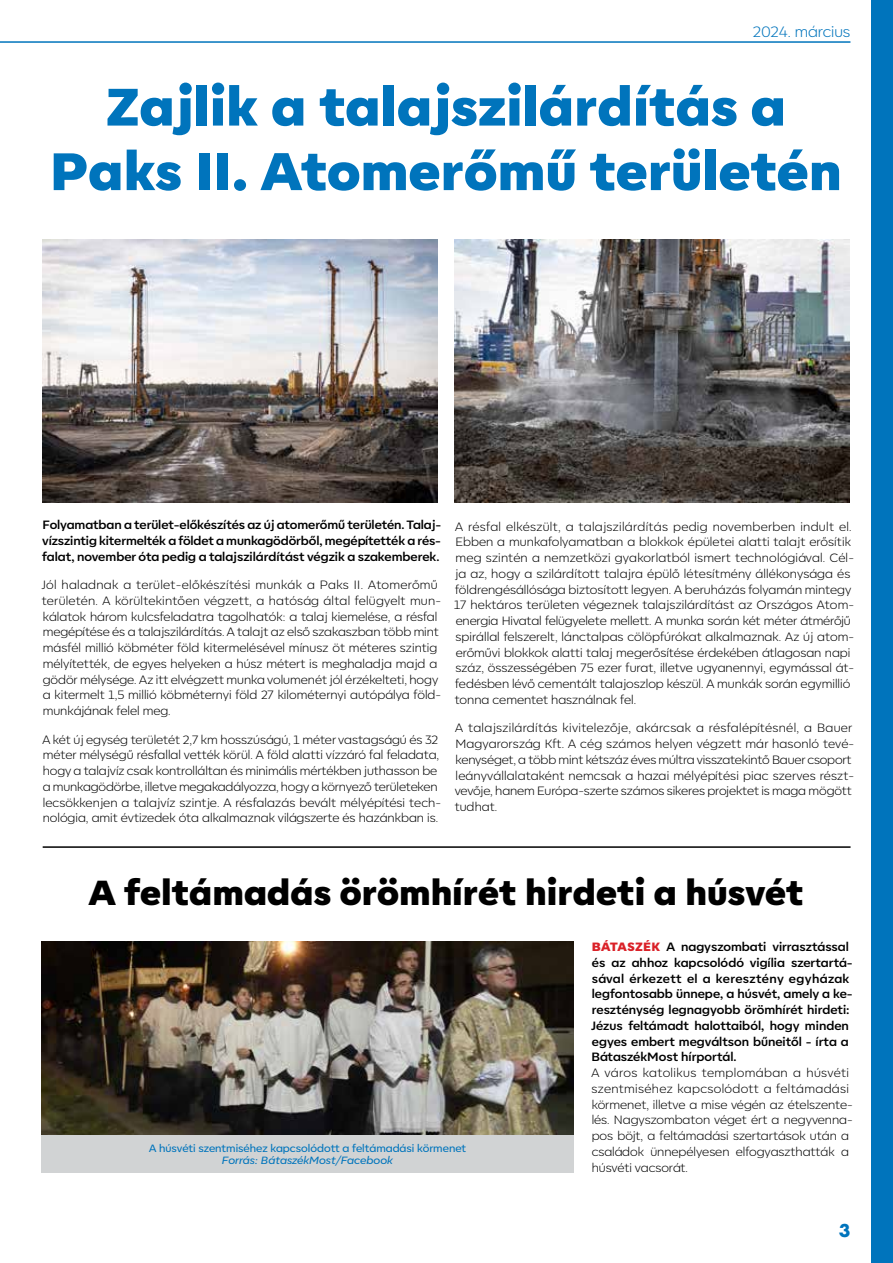
<style>
.page{position:relative;width:893px;height:1263px;background:#fff}
.page>*{position:absolute;margin:0;border:0;box-sizing:border-box;transform-origin:0 0}
.t1{font:900 52.5px/64.5px "Corsa Grotesk";color:#0074bc;text-align:center}
.t2{font:900 34.5px "Corsa Grotesk";color:#000}
.t3{font:700 19.5px "Futura New";color:#0074bc}
.t4{font:300 15px "Corsa Grotesk";color:#0074bc}
.t5{font:300 12px/15.8px "Corsa Grotesk";color:#000}
.t6{font:700 12px/15.8px "Corsa Grotesk";color:#000;text-align:justify}
.t7{font:500 10.5px "Corsa Grotesk";color:#0074bc}
.t8{font:italic 500 10.5px "Corsa Grotesk";color:#0074bc}
.s1{font-weight:900;color:#da2128}
</style>
<div class="page">
<div style="left:872px;top:0;width:21px;height:1263px;background:#0074bc"></div>
<hr style="left:0;top:41px;width:850px;height:2px;background:#0074bc">
<hr style="left:43px;top:846px;width:807px;height:2px;background:#000">
<img style="left:43px;top:239px;width:395px;height:264px">
<img style="left:454px;top:239px;width:395px;height:264px">
<img style="left:41px;top:942px;width:533px;height:193px">
<div style="left:41px;top:1135px;width:533px;height:37px;background:#d1d3d4"></div>
<p class="t4" style="left:753px;top:23px;width:99px">2024. március</p>
<h1 class="t1" style="left:50px;top:74px;width:793px">Zajlik a talajszilárdítás a<br>Paks II. Atomerőmű területén</h1>
<p class="t6" style="left:42px;top:517px;width:401px">Folyamatban a terület-előkészítés az új atomerőmű területén. Talaj&shy;vízszintig kitermelték a földet a munkagödörből, megépítették a rés&shy;falat, november óta pedig a talajszilárdítást végzik a szakemberek.</p>
<p class="t5" style="left:41px;top:577px;width:401px">Jól haladnak a terület-előkészítési munkák a Paks II. Atomerőmű területén. A körültekintően végzett, a hatóság által felügyelt mun&shy;kálatok három kulcsfeladatra tagolhatók: a talaj kiemelése, a résfal megépítése és a talajszilárdítás. A talajt az első szakaszban több mint másfél millió köbméter föld kitermelésével mínusz öt méteres szintig mélyítették, de egyes helyeken a húsz métert is meghaladja majd a gödör mélysége. Az itt elvégzett munka volumenét jól érzékelteti, hogy a kitermelt 1,5 millió köbméternyi föld 27 kilométernyi autópálya föld&shy;munkájának felel meg.</p>
<p class="t5" style="left:42px;top:731px;width:401px">A két új egység területét 2,7 km hosszúságú, 1 méter vastagságú és 32 méter mélységű résfallal vették körül. A föld alatti vízzáró fal feladata, hogy a talajvíz csak kontrolláltan és minimális mértékben juthasson be a munkagödörbe, illetve megakadályozza, hogy a környező területeken lecsökkenjen a talajvíz szintje. A résfalazás bevált mélyépítési tech&shy;nológia, amit évtizedek óta alkalmaznak világszerte és hazánkban is.</p>
<p class="t5" style="left:454px;top:518px;width:402px">A résfal elkészült, a talajszilárdítás pedig novemberben indult el.<br>Ebben a munkafolyamatban a blokkok épületei alatti talajt erősítik meg szintén a nemzetközi gyakorlatból ismert technológiával. Cél&shy;ja az, hogy a szilárdított talajra épülő létesítmény állékonysága és földrengésállósága biztosított legyen. A beruházás folyamán mintegy 17 hektáros területen végeznek talajszilárdítást az Országos Atom&shy;energia Hivatal felügyelete mellett. A munka során két méter átmérőjű spirállal felszerelt, lánctalpas cölöpfúrókat alkalmaznak. Az új atom&shy;erőművi blokkok alatti talaj megerősítése érdekében átlagosan napi száz, összességében 75 ezer furat, illetve ugyanennyi, egymással át&shy;fedésben lévő cementált talajoszlop készül. A munkák során egymillió tonna cementet használnak fel.</p>
<p class="t5" style="left:455px;top:720px;width:401px">A talajszilárdítás kivitelezője, akárcsak a résfalépítésnél, a Bauer Magyarország Kft. A cég számos helyen végzett már hasonló tevé&shy;kenységet, a több mint kétszáz éves múltra visszatekintő Bauer csoport leányvállalataként nemcsak a hazai mélyépítési piac szerves részt&shy;vevője, hanem Európa-szerte számos sikeres projektet is maga mögött tudhat.</p>
<h2 class="t2" style="left:88px;top:870px;width:717px">A feltámadás örömhírét hirdeti a húsvét</h2>
<p class="t7" style="left:149px;top:1141px;width:319px">A húsvéti szentmiséhez kapcsolódott a feltámadási körmenet</p>
<p class="t8" style="left:222px;top:1154px;width:173px">Forrás: BátaszékMost/Facebook</p>
<p class="t6" style="left:591px;top:939px;width:263px;text-align:left"><span class="s1">BÁTASZÉK</span> A nagyszombati virrasztással és az ahhoz kapcsolódó vigília szertartá&shy;sával érkezett el a keresztény egyházak legfontosabb ünnepe, a húsvét, amely a ke&shy;reszténység legnagyobb örömhírét hirdeti:<br>Jézus feltámadt halottaiból, hogy minden egyes embert megváltson bűneitől - írta a BátaszékMost hírportál.</p>
<p class="t5" style="left:591px;top:1065px;width:263px">A város katolikus templomában a húsvéti szentmiséhez kapcsolódott a feltámadási körmenet, illetve a mise végén az ételszente&shy;lés. Nagyszombaton véget ért a negyvenna&shy;pos böjt, a feltámadási szertartások után a családok ünnepélyesen elfogyaszthatták a húsvéti vacsorát.</p>
<h3 class="t3" style="left:839px;top:1218px;width:13px">3</h3>
</div>
